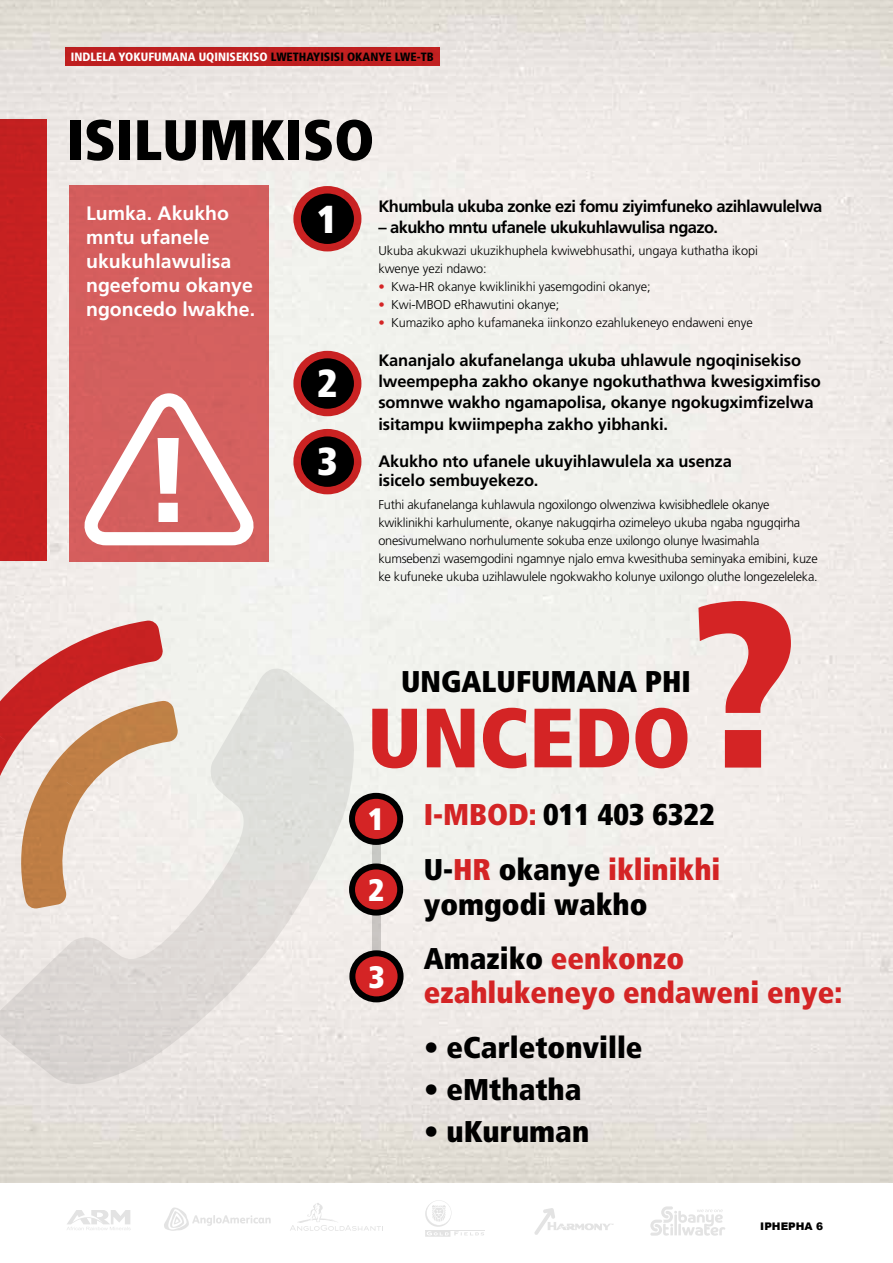
<style>
.page{position:relative;width:893px;height:1263px;background:#fff}
.page>*{position:absolute;margin:0;border:0;box-sizing:border-box;transform-origin:0 0}
.t1{font:900 condensed 84px "Frutiger";color:#d42425}
.t2{font:900 condensed 57px "Frutiger";color:#000}
.t3{font:900 condensed 39px/77.2px "Frutiger";color:#fff}
.t4{font:900 condensed 31.05px "Frutiger";color:#fff}
.t5{font:900 condensed 30px/54px "Frutiger";color:#000}
.t6{font:900 condensed 30px/55.3px "Frutiger";color:#d42425}
.t7{font:700 19.5px/24px "Frutiger";color:#fff}
.t8{font:700 16.5px/21px "Frutiger";letter-spacing:-.01em;color:#000}
.t9{font:700 16.5px "Frutiger";letter-spacing:-.035em;color:#000}
.t10{font:300 12.75px/18px "Frutiger";letter-spacing:-.02em;color:#000}
.t11{font:900 condensed 12px "Frutiger";color:#fff}
.t12{font:900 10.5px "Arial";color:#000}
.s1{color:#000}
.s2{color:#d42425}
</style>
<div class="page">
<svg style="left:67px;top:1210px;width:64px;height:20px"></svg>
<svg style="left:164px;top:1207px;width:107px;height:24px"></svg>
<svg style="left:290px;top:1203px;width:93px;height:28px"></svg>
<hr style="left:425px;top:1230px;width:60px;height:1px;background:#e3e3e3">
<svg style="left:425px;top:1200px;width:59px;height:37px"></svg>
<svg style="left:534px;top:1208px;width:79px;height:27px"></svg>
<svg style="left:650px;top:1206px;width:75px;height:30px"></svg>
<img style="left:0;top:0;width:893px;height:1182px">
<div style="left:69px;top:185px;width:200px;height:377px;background:#d4605f"></div>
<div style="left:0;top:119px;width:47px;height:441px;background:#c72121"></div>
<div style="left:297px;top:190px;width:61px;height:58px;background:#000;border-radius:50%"></div>
<div style="left:293px;top:186px;width:68px;height:65px;border:8px solid #d42425;border-radius:50%"></div>
<div style="left:297px;top:355px;width:61px;height:57px;background:#000;border-radius:50%"></div>
<div style="left:293px;top:351px;width:68px;height:65px;border:8px solid #d42425;border-radius:50%"></div>
<div style="left:297px;top:433px;width:61px;height:58px;background:#000;border-radius:50%"></div>
<div style="left:293px;top:429px;width:68px;height:65px;border:8px solid #d42425;border-radius:50%"></div>
<svg style="left:84px;top:393px;width:170px;height:152px"></svg>
<svg style="left:0;top:620px;width:163px;height:48px;background:#dc8b89"></svg>
<svg style="left:0;top:668px;width:355px;height:418px;background:#e5ddda"></svg>
<svg style="left:15px;top:700px;width:163px;height:209px;background:#e0c4b0"></svg>
<svg style="left:698px;top:601px;width:93px;height:166px;background:#e3908e"></svg>
<div style="left:372px;top:819px;width:9px;height:157px;background:#c8c5c2"></div>
<div style="left:352px;top:796px;width:48px;height:46px;background:#d42425;border-radius:50%"></div>
<div style="left:349px;top:793px;width:54px;height:52px;border:6px solid #000;border-radius:50%"></div>
<div style="left:352px;top:866px;width:48px;height:46px;background:#d42425;border-radius:50%"></div>
<div style="left:349px;top:863px;width:54px;height:52px;border:6px solid #000;border-radius:50%"></div>
<svg style="left:352px;top:953px;width:49px;height:46px"></svg>
<div style="left:349px;top:950px;width:55px;height:52px;border:6px solid #000;border-radius:50%"></div>
<div style="left:65px;top:48px;width:374px;height:18px;background:#c02020"></div>
<p class="t11" style="left:71px;top:50px;width:364px">INDLELA YOKUFUMANA UQINISEKISO <span class="s1">LWETHAYISISI OKANYE LWE-TB</span></p>
<h2 class="t2" style="left:66px;top:105px;width:310px">ISILUMKISO</h2>
<h3 class="t7" style="left:86px;top:201px;width:171px">Lumka. Akukho mntu ufanele ukukuhlawulisa ngeefomu okanye ngoncedo lwakhe.</h3>
<h3 class="t3" style="left:317px;top:180px;width:22px">1</h3>
<h3 class="t3" style="left:317px;top:345px;width:22px">2<br>3</h3>
<p class="t9" style="left:378px;top:196px;width:445px">Khumbula ukuba zonke ezi fomu ziyimfuneko azihlawulelwa</p>
<p class="t9" style="left:378px;top:217px;width:341px">– akukho mntu ufanele ukukuhlawulisa ngazo.</p>
<p class="t10" style="left:378px;top:241px;width:381px">Ukuba akukwazi ukuzikhuphela kwiwebhusathi, ungaya kuthatha ikopi kwenye yezi ndawo:</p>
<p class="t10" style="left:378px;top:277px;width:274px"><span class="s2">•</span> Kwa-HR okanye kwiklinikhi yasemgodini okanye;</p>
<p class="t10" style="left:378px;top:295px;width:182px"><span class="s2">•</span> Kwi-MBOD eRhawutini okanye;</p>
<p class="t10" style="left:378px;top:313px;width:376px"><span class="s2">•</span> Kumaziko apho kufamaneka iinkonzo ezahlukeneyo endaweni enye</p>
<p class="t8" style="left:378px;top:349px;width:444px">Kananjalo akufanelanga ukuba uhlawule ngoqinisekiso lweempepha zakho okanye ngokuthathwa kwesigximfiso somnwe wakho ngamapolisa, okanye ngokugximfizelwa</p>
<p class="t8" style="left:378px;top:414px;width:291px">isitampu kwiimpepha zakho yibhanki.</p>
<p class="t8" style="left:378px;top:451px;width:355px;line-height:19.5px">Akukho nto ufanele ukuyihlawulela xa usenza isicelo sembuyekezo.</p>
<p class="t10" style="left:378px;top:495px;width:441px">Futhi akufanelanga kuhlawula ngoxilongo olwenziwa kwisibhedlele okanye kwiklinikhi karhulumente, okanye nakugqirha ozimeleyo ukuba ngaba ngugqirha onesivumelwano norhulumente sokuba enze uxilongo olunye lwasimahla kumsebenzi wasemgodini ngamnye njalo emva kwesithuba seminyaka emibini, kuze ke kufuneke ukuba uzihlawulele ngokwakho kolunye uxilongo oluthe longezeleleka.</p>
<h3 class="t5" style="left:401px;top:655px;width:291px">UNGALUFUMANA PHI</h3>
<h1 class="t1" style="left:367px;top:687px;width:325px">UNCEDO</h1>
<h3 class="t4" style="left:368px;top:800px;width:18px">1</h3>
<h3 class="t4" style="left:368px;top:871px;width:18px">2</h3>
<h3 class="t4" style="left:368px;top:958px;width:18px">3</h3>
<h3 class="t6" style="left:424px;top:786px;width:298px">I-MBOD: <span class="s1">011 403 6322<br>U-</span>HR <span class="s1">okanye</span> iklinikhi</h3>
<h3 class="t5" style="left:424px;top:877px;width:262px">yomgodi wakho<br>Amaziko <span class="s2">eenkonzo</span></h3>
<h3 class="t6" style="left:424px;top:965px;width:420px">ezahlukeneyo endaweni enye:</h3>
<h3 class="t5" style="left:424px;top:1020px;width:220px">• eCarletonville</h3>
<h3 class="t5" style="left:424px;top:1062px;width:159px">• eMthatha</h3>
<h3 class="t5" style="left:424px;top:1104px;width:167px">• uKuruman</h3>
<p class="t12" style="left:760px;top:1218px;width:64px">IPHEPHA 6</p>
</div>
